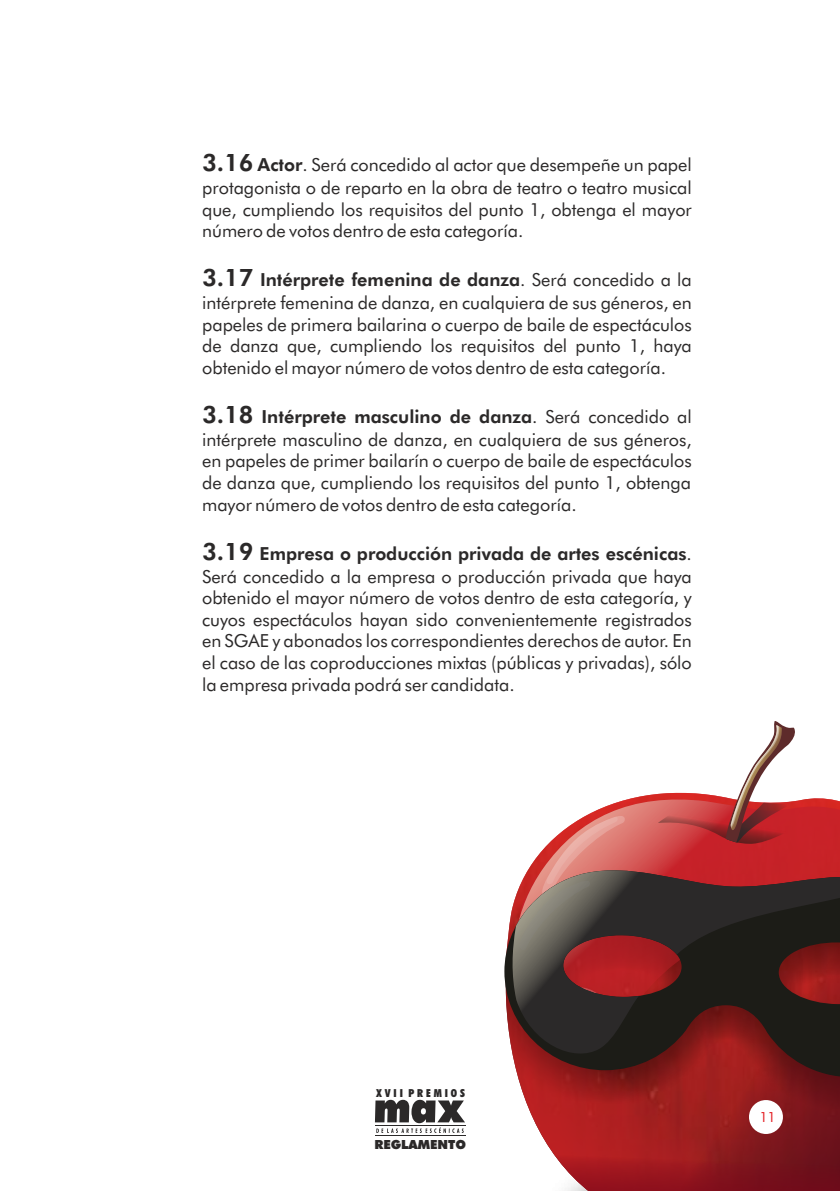
<style>
.page{position:relative;width:840px;height:1191px;background:#fff}
.page>*{position:absolute;margin:0;border:0;box-sizing:border-box;transform-origin:0 0}
.t1{font:18px/22px "Futura BT";color:#2b2929;text-align:justify}
.t2{font:14px "Futura BT";color:#e31f24}
.t3{font:900 12.6px "Futura BT";color:#2b2929}
.t4{font:900 condensed 11px "Futura BT";letter-spacing:.26em;color:#2b2929}
.s1{font-weight:800;font-size:24px}
.s2{font-weight:800}
</style>
<div class="page">
<svg style="left:743px;top:721px;width:52px;height:65px"></svg>
<svg style="left:518px;top:789px;width:321px;height:307px"></svg>
<svg style="left:524px;top:1077px;width:315px;height:114px;background:#9b292d"></svg>
<svg style="left:504px;top:921px;width:335px;height:156px;background:#863433"></svg>
<svg style="left:510px;top:868px;width:329px;height:195px;background:#4c2321"></svg>
<svg style="left:518px;top:815px;width:107px;height:135px;background:#a77a74"></svg>
<div style="left:748px;top:1100px;width:34px;height:34px;background:#fff;border-radius:50%"></div>
<svg style="left:375px;top:1099px;width:90px;height:34px"></svg>
<hr style="left:375px;top:1135px;width:90px;height:1px;background:#2b2929">
<p class="t1" style="left:202px;top:155px;width:491px"><span class="s1">3.16</span> <span class="s2">Actor</span>. Será concedido al actor que desempeñe un papel protagonista o de reparto en la obra de teatro o teatro musical que, cumpliendo los requisitos del punto 1, obtenga el mayor número de votos dentro de esta categoría.</p>
<p class="t1" style="left:202px;top:270px;width:491px"><span class="s1">3.17</span> <span class="s2">Intérprete femenina de danza</span>. Será concedido a la intérprete femenina de danza, en cualquiera de sus géneros, en papeles de primera bailarina o cuerpo de baile de espectáculos de danza que, cumpliendo los requisitos del punto 1, haya obtenido el mayor número de votos dentro de esta categoría.</p>
<p class="t1" style="left:202px;top:407px;width:491px"><span class="s1">3.18</span> <span class="s2">Intérprete masculino de danza</span>. Será concedido al intérprete masculino de danza, en cualquiera de sus géneros, en papeles de primer bailarín o cuerpo de baile de espectáculos de danza que, cumpliendo los requisitos del punto 1, obtenga mayor número de votos dentro de esta categoría.</p>
<p class="t1" style="left:202px;top:544px;width:491px"><span class="s1">3.19</span> <span class="s2">Empresa o producción privada de artes escénicas</span>.<br>Será concedido a la empresa o producción privada que haya obtenido el mayor número de votos dentro de esta categoría, y cuyos espectáculos hayan sido convenientemente registrados en SGAE y abonados los correspondientes derechos de autor. En el caso de las coproducciones mixtas (públicas y privadas), sólo la empresa privada podrá ser candidata.</p>
<p class="t4" style="left:376px;top:1088px;width:90px">XVII PREMIOS</p>
<p class="t3" style="left:374px;top:1139px;width:93px">REGLAMENTO</p>
<p class="t2" style="left:758px;top:1111px;width:18px">11</p>
</div>
